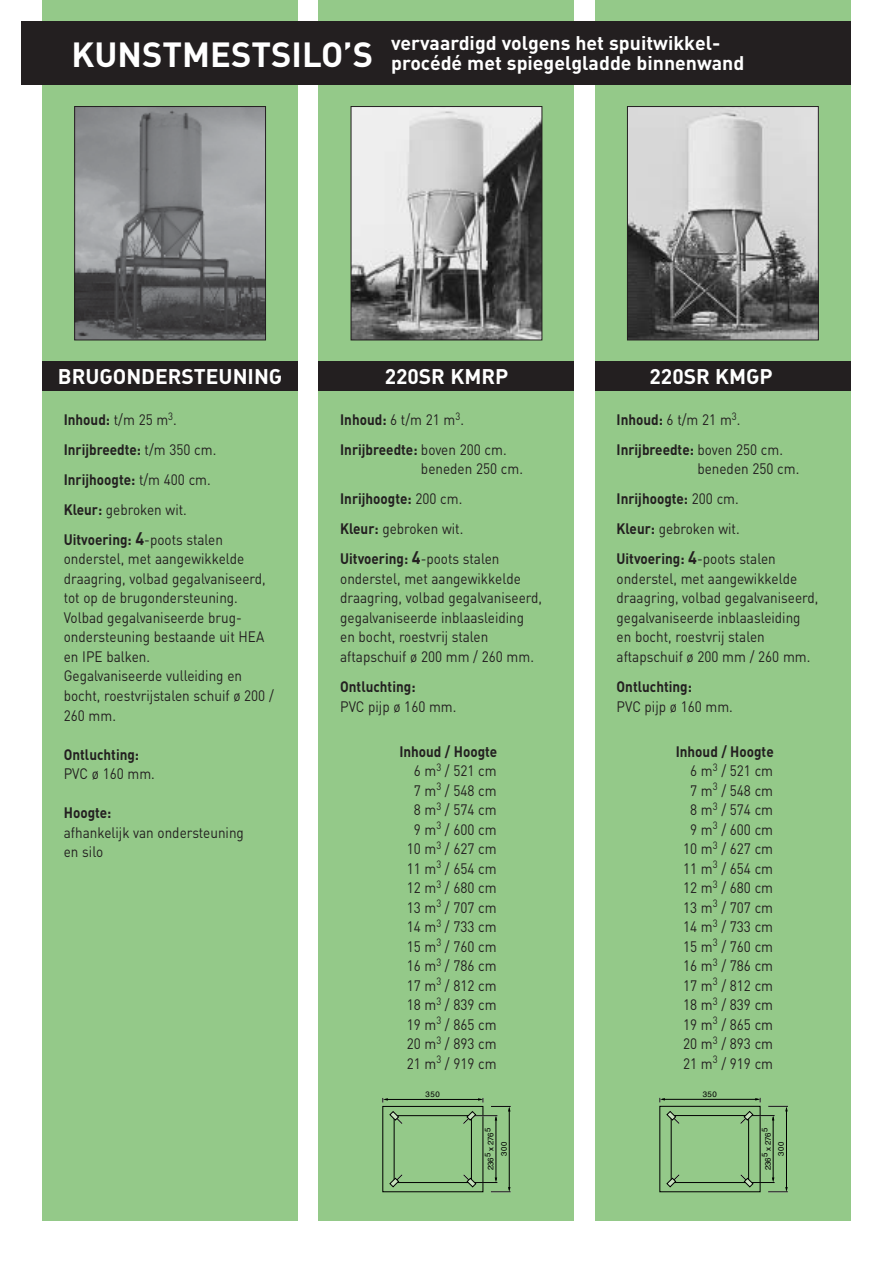
<style>
.page{position:relative;width:893px;height:1263px;background:#fff}
.page>*{position:absolute;margin:0;border:0;box-sizing:border-box;transform-origin:0 0}
.t1{font:700 34.5px "DIN";color:#fff}
.t2{font:700 21px "DIN";color:#fff}
.t3{font:700 19.5px/19.5px "DIN";color:#fff}
.t4{font:15px/19.5px "DIN";color:#231f20;scale:.9 1}
.t5{font:700 15px/30px "DIN";color:#231f20;scale:.9 1}
.t6{font:7.95px "Helvetica";color:#000}
.t7{font:7.8px "Helvetica";color:#000}
.s1{font-weight:400}
.s2{font-size:18px}
.s3{font-weight:700}
.s4{font-weight:700;font-size:18px}
</style>
<div class="page">
<div style="left:43px;top:0;width:255px;height:1220px;background:#94c989"></div>
<div style="left:319px;top:0;width:255px;height:1220px;background:#94c989"></div>
<div style="left:595px;top:0;width:255px;height:1220px;background:#94c989"></div>
<div style="left:21px;top:21px;width:829px;height:64px;background:#231f20"></div>
<img style="left:76px;top:108px;width:188px;height:230px">
<div style="left:74px;top:106px;width:192px;height:234px;border:1px solid #231f20"></div>
<img style="left:353px;top:108px;width:187px;height:230px">
<div style="left:351px;top:106px;width:191px;height:234px;border:1px solid #231f20"></div>
<img style="left:629px;top:108px;width:188px;height:230px">
<div style="left:627px;top:106px;width:192px;height:234px;border:1px solid #231f20"></div>
<div style="left:43px;top:361px;width:255px;height:30px;background:#231f20"></div>
<div style="left:595px;top:361px;width:255px;height:30px;background:#231f20"></div>
<div style="left:319px;top:361px;width:255px;height:30px;background:#231f20"></div>
<div style="left:382px;top:1106px;width:101px;height:86px;border:1px solid #000"></div>
<div style="left:394px;top:1115px;width:78px;height:68px;border:1px solid #000"></div>
<svg style="left:389px;top:1111px;width:14px;height:13px"></svg>
<svg style="left:389px;top:1174px;width:14px;height:13px"></svg>
<hr style="left:496px;top:1117px;width:1px;height:63px;background:#000">
<hr style="left:509px;top:1108px;width:1px;height:81px;background:#000">
<hr style="left:385px;top:1099px;width:96px;height:1px;background:#000">
<svg style="left:463px;top:1174px;width:48px;height:18px"></svg>
<svg style="left:463px;top:1098px;width:48px;height:26px"></svg>
<div style="left:659px;top:1106px;width:101px;height:86px;border:1px solid #000"></div>
<div style="left:671px;top:1115px;width:78px;height:68px;border:1px solid #000"></div>
<svg style="left:666px;top:1111px;width:14px;height:13px"></svg>
<svg style="left:666px;top:1174px;width:14px;height:13px"></svg>
<hr style="left:773px;top:1117px;width:1px;height:63px;background:#000">
<hr style="left:786px;top:1108px;width:1px;height:81px;background:#000">
<hr style="left:662px;top:1099px;width:96px;height:1px;background:#000">
<svg style="left:740px;top:1174px;width:48px;height:18px"></svg>
<svg style="left:740px;top:1098px;width:48px;height:26px"></svg>
<h1 class="t1" style="left:72px;top:42px;width:303px">KUNSTMESTSILO’S</h1>
<h3 class="t3" style="left:391px;top:36px;width:355px">vervaardigd volgens het spuitwikkel&shy;procédé met spiegelgladde binnenwand</h3>
<h2 class="t2" style="left:58px;top:369px;width:226px">BRUGONDERSTEUNING</h2>
<h2 class="t2" style="left:385px;top:369px;width:125px">220SR KMRP</h2>
<h2 class="t2" style="left:650px;top:369px;width:125px">220SR KMGP</h2>
<p class="t5" style="left:64px;top:406px;width:178px">Inhoud: <span class="s1">t/m 25 m</span><sup>3</sup><span class="s1">.<br></span>Inrijbreedte: <span class="s1">t/m 350 cm.<br></span>Inrijhoogte: <span class="s1">t/m 400 cm.<br></span>Kleur: <span class="s1">gebroken wit.<br></span>Uitvoering: <span class="s2">4</span><span class="s1">-poots stalen</span></p>
<p class="t4" style="left:64px;top:551px;width:235px">onderstel, met aangewikkelde draagring, volbad gegalvaniseerd, tot op de brugondersteuning.<br>Volbad gegalvaniseerde brug&shy;ondersteuning bestaande uit HEA en IPE balken.<br>Gegalvaniseerde vulleiding en bocht, roestvrijstalen schuif ø 200 /<br>260 mm.</p>
<p class="t5" style="left:64px;top:741px;width:85px">Ontluchting:</p>
<p class="t4" style="left:64px;top:766px;width:103px">PVC ø 160 mm.</p>
<p class="t5" style="left:64px;top:799px;width:54px">Hoogte:</p>
<p class="t4" style="left:64px;top:824px;width:202px">afhankelijk van ondersteuning en silo</p>
<p class="t5" style="left:340px;top:406px;width:186px">Inhoud: <span class="s1">6 t/m 21 m</span><sup>3</sup><span class="s1">.<br></span>Inrijbreedte: <span class="s1">boven 200 cm.</span></p>
<p class="t4" style="left:340px;top:456px;width:205px;line-height:30px;text-indent:81px">beneden 250 cm.<br><span class="s3">Inrijhoogte:</span> 200 cm.<br><span class="s3">Kleur:</span> gebroken wit.<br><span class="s3">Uitvoering:</span> <span class="s4">4</span>-poots stalen</p>
<p class="t4" style="left:340px;top:571px;width:226px">onderstel, met aangewikkelde draagring, volbad gegalvaniseerd, gegalvaniseerde inblaasleiding en bocht, roestvrij stalen aftapschuif ø 200 mm / 260 mm.</p>
<p class="t5" style="left:340px;top:673px;width:85px">Ontluchting:</p>
<p class="t4" style="left:340px;top:698px;width:131px">PVC pijp ø 160 mm.</p>
<p class="t5" style="left:617px;top:406px;width:186px">Inhoud: <span class="s1">6 t/m 21 m</span><sup>3</sup><span class="s1">.<br></span>Inrijbreedte: <span class="s1">boven 250 cm.</span></p>
<p class="t4" style="left:617px;top:456px;width:205px;line-height:30px;text-indent:81px">beneden 250 cm.<br><span class="s3">Inrijhoogte:</span> 200 cm.<br><span class="s3">Kleur:</span> gebroken wit.<br><span class="s3">Uitvoering:</span> <span class="s4">4</span>-poots stalen</p>
<p class="t4" style="left:617px;top:571px;width:226px">onderstel, met aangewikkelde draagring, volbad gegalvaniseerd, gegalvaniseerde inblaasleiding en bocht, roestvrij stalen aftapschuif ø 200 mm / 260 mm.</p>
<p class="t5" style="left:617px;top:673px;width:85px">Ontluchting:</p>
<p class="t4" style="left:617px;top:698px;width:131px">PVC pijp ø 160 mm.</p>
<p class="t4" style="left:399px;top:743px;width:110px;text-align:right"><span class="s3">Inhoud / Hoogte<br></span>6 m<sup>3</sup> / 521 cm<br>7 m<sup>3</sup> / 548 cm<br>8 m<sup>3</sup> / 574 cm<br>9 m<sup>3</sup> / 600 cm<br>10 m<sup>3</sup> / 627 cm<br>11 m<sup>3</sup> / 654 cm<br>12 m<sup>3</sup> / 680 cm<br>13 m<sup>3</sup> / 707 cm<br>14 m<sup>3</sup> / 733 cm<br>15 m<sup>3</sup> / 760 cm<br>16 m<sup>3</sup> / 786 cm<br>17 m<sup>3</sup> / 812 cm<br>18 m<sup>3</sup> / 839 cm<br>19 m<sup>3</sup> / 865 cm<br>20 m<sup>3</sup> / 893 cm<br>21 m<sup>3</sup> / 919 cm</p>
<p class="t4" style="left:676px;top:743px;width:110px;text-align:right"><span class="s3">Inhoud / Hoogte<br></span>6 m<sup>3</sup> / 521 cm<br>7 m<sup>3</sup> / 548 cm<br>8 m<sup>3</sup> / 574 cm<br>9 m<sup>3</sup> / 600 cm<br>10 m<sup>3</sup> / 627 cm<br>11 m<sup>3</sup> / 654 cm<br>12 m<sup>3</sup> / 680 cm<br>13 m<sup>3</sup> / 707 cm<br>14 m<sup>3</sup> / 733 cm<br>15 m<sup>3</sup> / 760 cm<br>16 m<sup>3</sup> / 786 cm<br>17 m<sup>3</sup> / 812 cm<br>18 m<sup>3</sup> / 839 cm<br>19 m<sup>3</sup> / 865 cm<br>20 m<sup>3</sup> / 893 cm<br>21 m<sup>3</sup> / 919 cm</p>
<p class="t7" style="left:426px;top:1091px;width:16px">350</p>
<p class="t6" style="left:487px;top:1170px;width:44px;rotate:-90deg">2365 x 2765</p>
<p class="t6" style="left:501px;top:1156px;width:16px;rotate:-90deg">300</p>
<p class="t6" style="left:703px;top:1091px;width:16px">350</p>
<p class="t6" style="left:765px;top:1170px;width:44px;rotate:-90deg">2365 x 2765</p>
<p class="t6" style="left:778px;top:1156px;width:16px;rotate:-90deg">300</p>
</div>
